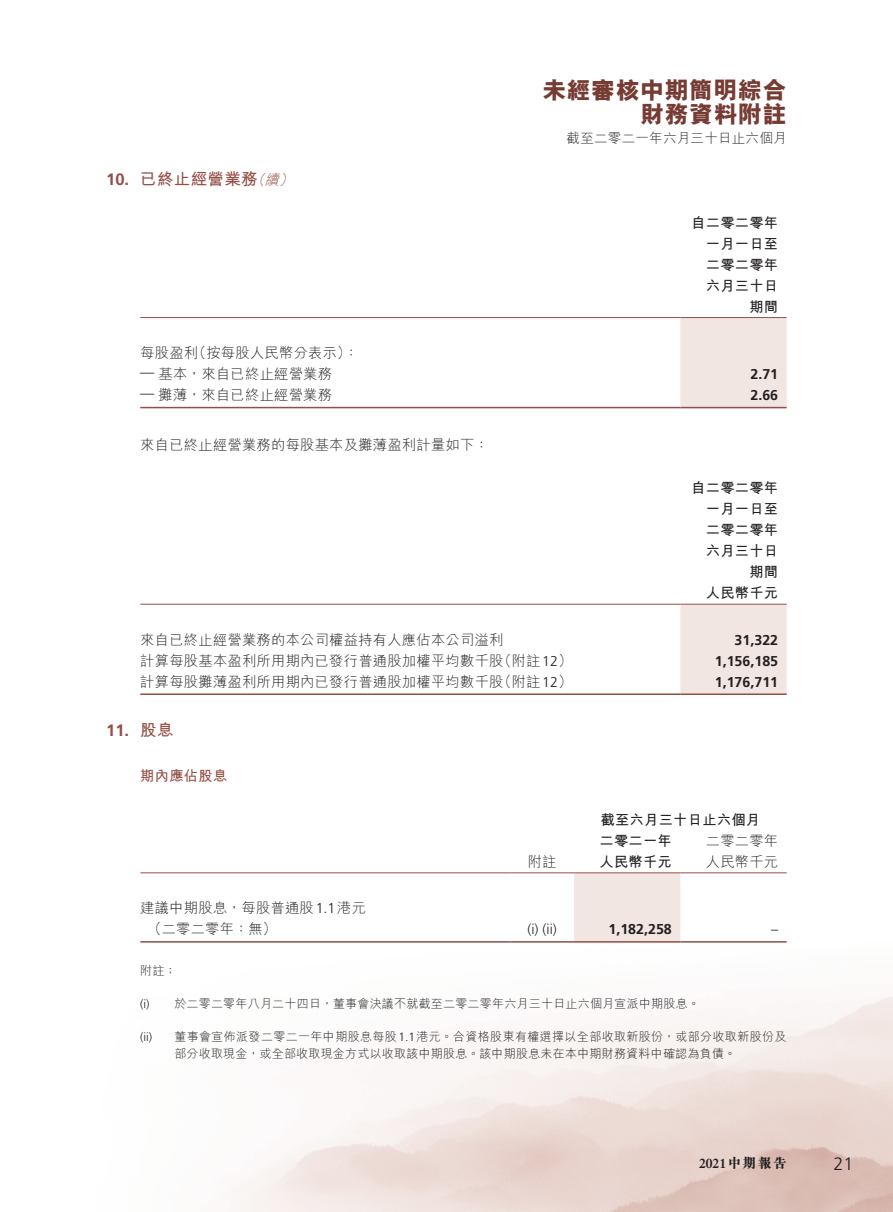
<style>
.page{position:relative;width:893px;height:1212px;background:#fff}
.page>*{position:absolute;margin:0;border:0;box-sizing:border-box;transform-origin:0 0}
.t1{font:800 24px/24px "M Hei HK";letter-spacing:.02em;color:#763c34;text-align:right}
.t2{font:300 18px "Frutiger LT Std";color:#231f20}
._01_H1{font:700 16.5px "M Hei HK";letter-spacing:.02em;color:#934e45}
._01_H1-2{font:700 16.5px "Frutiger LT Std";color:#934e45}
._50_Table_txt{font:300 14.25px "M Hei HK";letter-spacing:.02em;color:#231f20}
._50_Table_txt-2{font:700 14.25px "M Hei HK";letter-spacing:.02em;color:#231f20}
._50_Table_txt-3{font:700 14.25px "Frutiger LT Std";color:#231f20}
._00_txt{font:300 14.25px "M Hei HK";letter-spacing:.02em;color:#231f20}
._50_Table_txt-4{font:300 14.25px "Frutiger LT Std";color:#231f20}
._02_H2{font:700 14.25px "M Hei HK";letter-spacing:.02em;color:#934e45}
.t3{font:300 13.5px "M Hei HK";letter-spacing:.02em;color:#231f20}
.t4{font:600 13.5px "Times LT Std";color:#231f20}
._06_Notes{font:300 12px/16.5px "M Hei HK";letter-spacing:.02em;color:#231f20}
.s1{font-family:"Frutiger LT Std"}
.s2{font-weight:300;font-style:italic;font-size:14.25px}
.s3{font-family:"M Hei HK"}
.s4{font-family:"M Sung HK";font-weight:800}
</style>
<div class="page">
<div style="left:680px;top:318px;width:107px;height:89px;background:#f2e6e3"></div>
<hr style="left:140px;top:317px;width:540px;height:1px;background:#934e45">
<hr style="left:680px;top:317px;width:107px;height:1px;background:#934e45">
<hr style="left:140px;top:407px;width:540px;height:1px;background:#934e45">
<hr style="left:680px;top:407px;width:107px;height:1px;background:#934e45">
<div style="left:680px;top:605px;width:107px;height:88px;background:#f2e6e3"></div>
<hr style="left:140px;top:604px;width:540px;height:1px;background:#934e45">
<hr style="left:680px;top:604px;width:107px;height:1px;background:#934e45">
<hr style="left:140px;top:693px;width:540px;height:2px;background:#934e45">
<hr style="left:680px;top:693px;width:107px;height:2px;background:#934e45">
<div style="left:574px;top:873px;width:106px;height:68px;background:#f2e6e3"></div>
<hr style="left:140px;top:872px;width:370px;height:1px;background:#934e45">
<hr style="left:510px;top:872px;width:64px;height:1px;background:#934e45">
<hr style="left:574px;top:872px;width:106px;height:1px;background:#934e45">
<hr style="left:680px;top:872px;width:107px;height:1px;background:#934e45">
<hr style="left:140px;top:941px;width:370px;height:1px;background:#934e45">
<hr style="left:510px;top:941px;width:64px;height:1px;background:#934e45">
<hr style="left:574px;top:941px;width:106px;height:1px;background:#934e45">
<hr style="left:680px;top:941px;width:107px;height:1px;background:#934e45">
<p class="_01_H1" style="left:106px;top:167px;width:192px"><span class="s1">10.</span> 已終止經營業務<span class="s2">（續）</span></p>
<h1 class="t1" style="left:542px;top:78px;width:246px">未經審核中期簡明綜合財務資料附註</h1>
<p class="t3" style="left:567px;top:131px;width:222px">截至二零二一年六月三十日止六個月</p>
<p class="_50_Table_txt-2" style="left:691px;top:212px;width:88px">自二零二零年</p>
<p class="_50_Table_txt-2" style="left:706px;top:233px;width:74px">一月一日至</p>
<p class="_50_Table_txt-2" style="left:706px;top:254px;width:74px">二零二零年</p>
<p class="_50_Table_txt-2" style="left:706px;top:275px;width:74px">六月三十日</p>
<p class="_50_Table_txt-2" style="left:749px;top:296px;width:30px">期間</p>
<p class="_50_Table_txt" style="left:140px;top:346px;width:220px">每股盈利（按每股人民幣分表示）：</p>
<p class="_50_Table_txt" style="left:140px;top:367px;width:193px"><span class="s1">—</span> 基本，來自已終止經營業務</p>
<p class="_50_Table_txt-3" style="left:750px;top:366px;width:29px">2.71</p>
<p class="_50_Table_txt" style="left:140px;top:388px;width:193px"><span class="s1">—</span> 攤薄，來自已終止經營業務</p>
<p class="_50_Table_txt-3" style="left:750px;top:387px;width:29px">2.66</p>
<p class="_00_txt" style="left:140px;top:437px;width:350px">來自已終止經營業務的每股基本及攤薄盈利計量如下：</p>
<p class="_50_Table_txt-2" style="left:691px;top:478px;width:88px">自二零二零年</p>
<p class="_50_Table_txt-2" style="left:706px;top:499px;width:74px">一月一日至</p>
<p class="_50_Table_txt-2" style="left:706px;top:520px;width:74px">二零二零年</p>
<p class="_50_Table_txt-2" style="left:706px;top:541px;width:74px">六月三十日</p>
<p class="_50_Table_txt-2" style="left:749px;top:562px;width:30px">期間</p>
<p class="_50_Table_txt-2" style="left:706px;top:583px;width:74px">人民幣千元</p>
<p class="_50_Table_txt" style="left:140px;top:632px;width:365px">來自已終止經營業務的本公司權益持有人應佔本公司溢利</p>
<p class="_50_Table_txt-3" style="left:735px;top:631px;width:45px">31,322</p>
<p class="_50_Table_txt" style="left:140px;top:653px;width:434px">計算每股基本盈利所用期內已發行普通股加權平均數千股（附註<span class="s1">12</span>）</p>
<p class="_50_Table_txt-3" style="left:715px;top:652px;width:65px">1,156,185</p>
<p class="_50_Table_txt" style="left:140px;top:674px;width:434px">計算每股攤薄盈利所用期內已發行普通股加權平均數千股（附註<span class="s1">12</span>）</p>
<p class="_50_Table_txt-3" style="left:715px;top:673px;width:65px">1,176,711</p>
<p class="_01_H1-2" style="left:106px;top:721px;width:69px">11. <span class="s3">股息</span></p>
<p class="_02_H2" style="left:140px;top:766px;width:88px">期內應佔股息</p>
<p class="_50_Table_txt-2" style="left:601px;top:809px;width:161px">截至六月三十日止六個月</p>
<p class="_50_Table_txt-2" style="left:599px;top:830px;width:74px">二零二一年</p>
<p class="_50_Table_txt" style="left:706px;top:833px;width:74px">二零二零年</p>
<p class="_50_Table_txt" style="left:528px;top:854px;width:30px">附註</p>
<p class="_50_Table_txt-2" style="left:599px;top:851px;width:74px">人民幣千元</p>
<p class="_50_Table_txt" style="left:706px;top:854px;width:74px">人民幣千元</p>
<p class="_50_Table_txt" style="left:140px;top:901px;width:227px">建議中期股息，每股普通股<span class="s1">1.1</span>港元</p>
<p class="_50_Table_txt" style="left:147px;top:922px;width:131px">（二零二零年：無）</p>
<p class="_50_Table_txt-4" style="left:527px;top:921px;width:31px">(i) (ii)</p>
<p class="_50_Table_txt-3" style="left:608px;top:921px;width:65px">1,182,258</p>
<p class="_50_Table_txt-4" style="left:771px;top:921px;width:9px">–</p>
<p class="_06_Notes" style="left:140px;top:962px;width:38px">附註；</p>
<p class="_06_Notes" style="left:140px;top:995px;width:561px"><span class="s1">(i)</span> 於二零二零年八月二十四日，董事會決議不就截至二零二零年六月三十日止六個月宣派中期股息。</p>
<p class="_06_Notes" style="left:174px;top:1028px;width:614px;text-indent:-34px"><span class="s1">(ii)</span> 董事會宣佈派發二零二一年中期股息每股<span class="s1">1.1</span>港元。合資格股東有權選擇以全部收取新股份，或部分收取新股份及部分收取現金，或全部收取現金方式以收取該中期股息。該中期股息未在本中期財務資料中確認為負債。</p>
<p class="t4" style="left:699px;top:1155px;width:89px">2021<span class="s4">中期報告</span></p>
<p class="t2" style="left:833px;top:1153px;width:22px">21</p>
</div>
